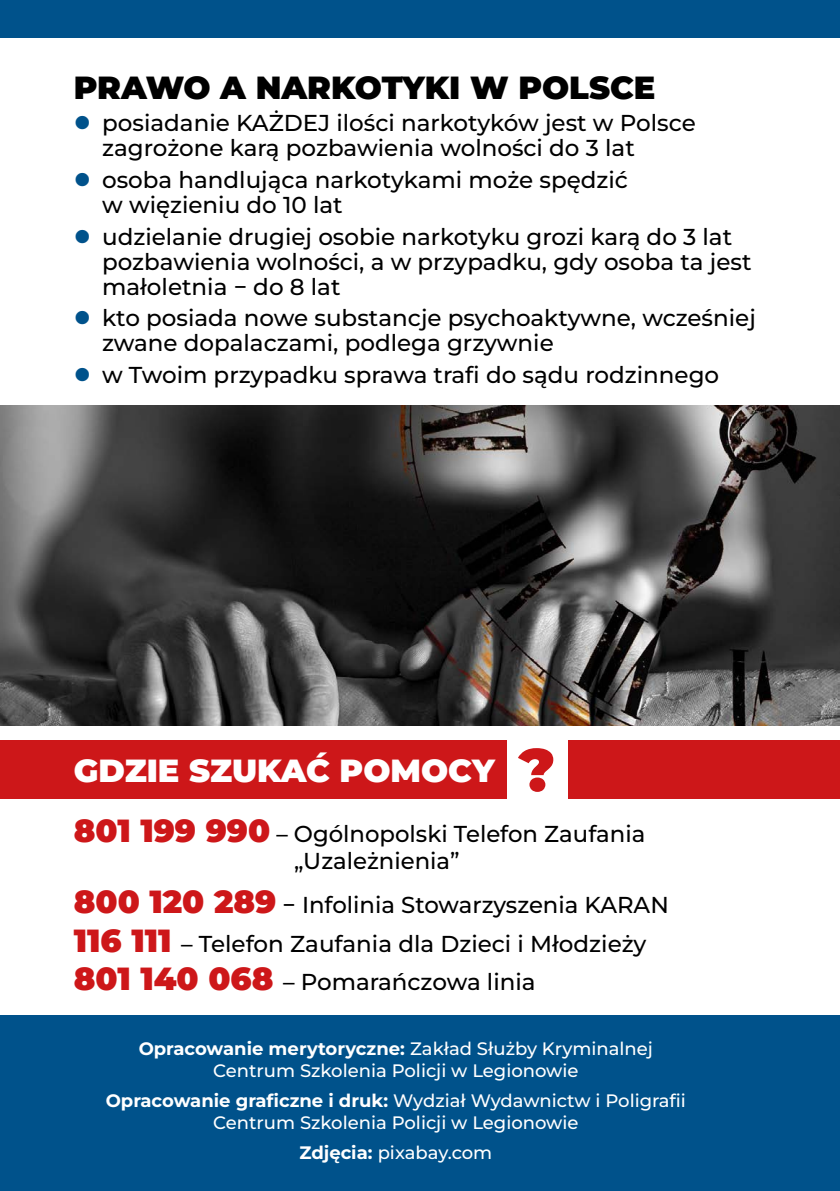
<style>
.page{position:relative;width:840px;height:1191px;background:#fff}
.page>*{position:absolute;margin:0;border:0;box-sizing:border-box;transform-origin:0 0}
.t1{font:900 60.2px "Montserrat";color:#cd1719}
.t2{font:900 32px "Montserrat";color:#000}
.t3{font:900 32px "Montserrat";color:#fff}
.t4{font:500 23px/25px "Montserrat";color:#000}
.t5{font:500 18px/21.6px "Montserrat";color:#fff;text-align:center}
.s1{font-weight:900;font-size:32px;color:#cd1719}
.s2{font-weight:700}
</style>
<div class="page">
<div style="left:0;top:740px;width:506px;height:58px;background:#cd1719"></div>
<div style="left:568px;top:740px;width:271px;height:58px;background:#cd1719"></div>
<div style="left:0;top:1015px;width:839px;height:176px;background:#00528b"></div>
<div style="left:0;top:0;width:839px;height:37px;background:#00528b"></div>
<img style="left:0;top:405px;width:839px;height:321px">
<h2 class="t2" style="left:74px;top:66px;width:583px">PRAWO A NARKOTYKI W POLSCE</h2>
<p class="t4" style="left:102px;top:110px;width:595px">posiadanie KAŻDEJ ilości narkotyków jest w Polsce zagrożone karą pozbawienia wolności do 3 lat</p>
<p class="t4" style="left:102px;top:166px;width:527px">osoba handlująca narkotykami może spędzić w więzieniu do 10 lat</p>
<p class="t4" style="left:102px;top:223px;width:650px">udzielanie drugiej osobie narkotyku grozi karą do 3 lat pozbawienia wolności, a w przypadku, gdy osoba ta jest małoletnia − do 8 lat</p>
<p class="t4" style="left:102px;top:305px;width:655px">kto posiada nowe substancje psychoaktywne, wcześniej zwane dopalaczami, podlega grzywnie</p>
<p class="t4" style="left:102px;top:362px;width:618px">w Twoim przypadku sprawa trafi do sądu rodzinnego</p>
<h1 class="t1" style="left:518px;top:730px;width:38px">?</h1>
<h2 class="t3" style="left:74px;top:749px;width:422px">GDZIE SZUKAĆ POMOCY</h2>
<p class="t4" style="left:294px;top:819px;width:352px;line-height:27.6px;text-indent:-220px"><span class="s1">801 199 990</span> – Ogólnopolski Telefon Zaufania „Uzależnienia”</p>
<p class="t4" style="left:74px;top:885px;width:596px;line-height:38.4px"><span class="s1">800 120 289</span> − Infolinia Stowarzyszenia KARAN<br><span class="s1">116 111</span> – Telefon Zaufania dla Dzieci i Młodzieży<br><span class="s1">801 140 068</span> – Pomarańczowa linia</p>
<p class="t5" style="left:139px;top:1037px;width:515px"><span class="s2">Opracowanie merytoryczne:</span> Zakład Służby Kryminalnej<br>Centrum Szkolenia Policji w Legionowie</p>
<p class="t5" style="left:106px;top:1089px;width:581px"><span class="s2">Opracowanie graficzne i druk:</span> Wydział Wydawnictw i Poligrafii<br>Centrum Szkolenia Policji w Legionowie</p>
<p class="t5" style="left:299px;top:1141px;width:194px"><span class="s2">Zdjęcia:</span> pixabay.com</p>
</div>
